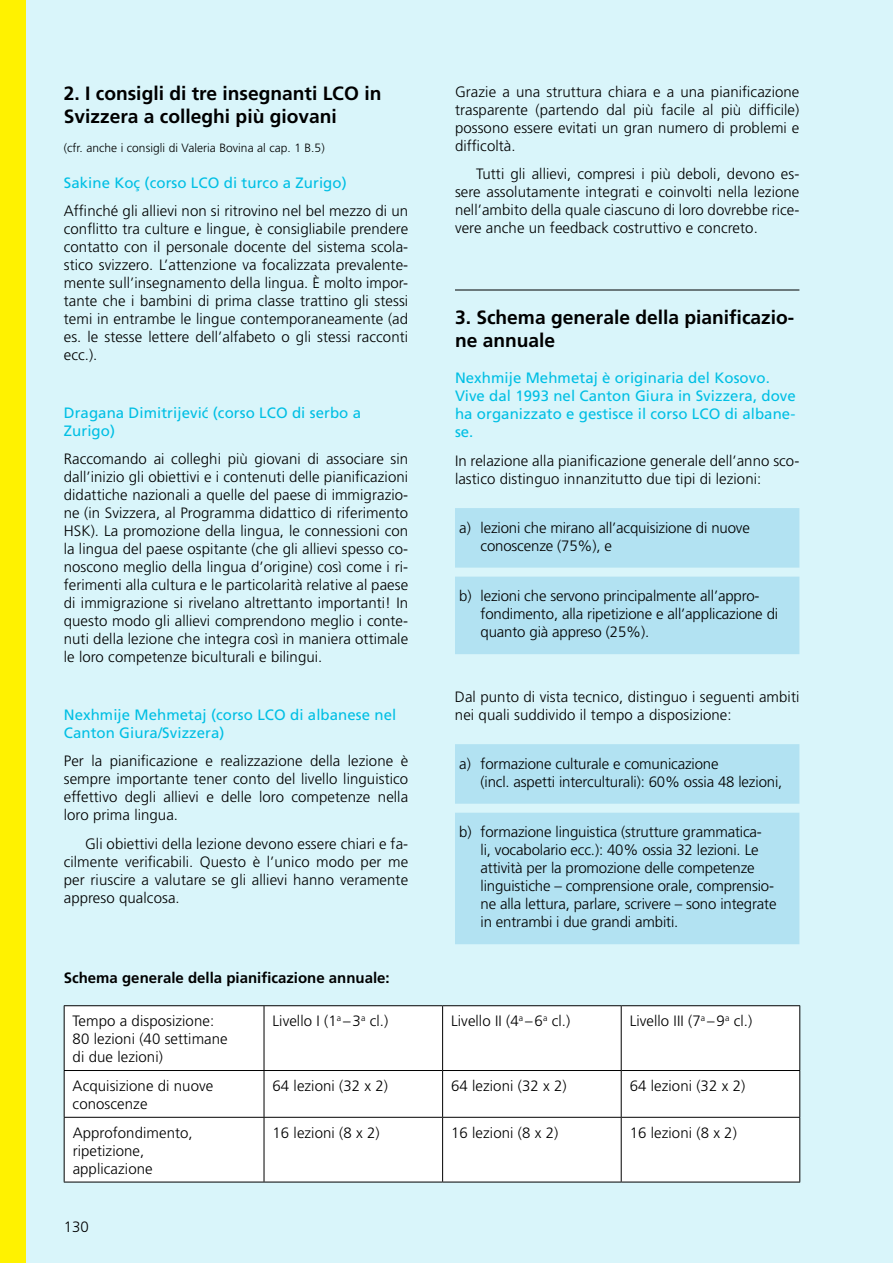
<style>
.page{position:relative;width:893px;height:1263px;background:#d9f5fa}
.page>*{position:absolute;margin:0;border:0;box-sizing:border-box;transform-origin:0 0}
.t1{font:700 19.2px/23.1px "Frutiger";color:#000}
.t2{font:300 15px/18px "Frutiger";letter-spacing:.005em;color:#000}
.t3{font:15px/18px "Frutiger LT Pro";letter-spacing:.005em;color:#00bfe4}
.t4{font:700 15px "Frutiger";color:#000}
.t5{font:300 12px "Frutiger";letter-spacing:.005em;color:#000}
</style>
<div class="page">
<div style="left:0;top:0;width:26px;height:1263px;background:#fff200"></div>
<hr style="left:455px;top:290px;width:344px;height:1px;background:#000">
<div style="left:455px;top:508px;width:344px;height:60px;background:#b2e2f2"></div>
<div style="left:455px;top:577px;width:344px;height:77px;background:#b2e2f2"></div>
<div style="left:455px;top:744px;width:344px;height:60px;background:#b2e2f2"></div>
<div style="left:455px;top:813px;width:344px;height:131px;background:#b2e2f2"></div>
<div style="left:65px;top:1006px;width:734px;height:176px;background:#fff"></div>
<div style="left:265px;top:1071px;width:534px;height:111px;background:#fff"></div>
<hr style="left:64px;top:1005px;width:200px;height:1px;background:#000">
<hr style="left:64px;top:1006px;width:1px;height:64px;background:#000">
<hr style="left:264px;top:1005px;width:179px;height:1px;background:#000">
<hr style="left:264px;top:1006px;width:1px;height:64px;background:#000">
<hr style="left:443px;top:1005px;width:178px;height:1px;background:#000">
<hr style="left:442px;top:1006px;width:1px;height:64px;background:#000">
<hr style="left:621px;top:1005px;width:179px;height:1px;background:#000">
<hr style="left:621px;top:1006px;width:1px;height:64px;background:#000">
<hr style="left:799px;top:1006px;width:1px;height:64px;background:#000">
<hr style="left:64px;top:1070px;width:200px;height:1px;background:#000">
<hr style="left:64px;top:1071px;width:1px;height:46px;background:#000">
<hr style="left:264px;top:1070px;width:179px;height:1px;background:#000">
<hr style="left:264px;top:1071px;width:1px;height:46px;background:#000">
<hr style="left:443px;top:1070px;width:178px;height:1px;background:#000">
<hr style="left:442px;top:1071px;width:1px;height:46px;background:#000">
<hr style="left:621px;top:1070px;width:179px;height:1px;background:#000">
<hr style="left:621px;top:1071px;width:1px;height:46px;background:#000">
<hr style="left:799px;top:1071px;width:1px;height:46px;background:#000">
<hr style="left:64px;top:1117px;width:200px;height:1px;background:#000">
<hr style="left:64px;top:1118px;width:1px;height:64px;background:#000">
<hr style="left:264px;top:1117px;width:179px;height:1px;background:#000">
<hr style="left:264px;top:1118px;width:1px;height:64px;background:#000">
<hr style="left:443px;top:1117px;width:178px;height:1px;background:#000">
<hr style="left:442px;top:1118px;width:1px;height:64px;background:#000">
<hr style="left:621px;top:1117px;width:179px;height:1px;background:#000">
<hr style="left:621px;top:1118px;width:1px;height:64px;background:#000">
<hr style="left:799px;top:1118px;width:1px;height:64px;background:#000">
<hr style="left:64px;top:1182px;width:200px;height:1px;background:#000">
<hr style="left:264px;top:1182px;width:179px;height:1px;background:#000">
<hr style="left:443px;top:1182px;width:178px;height:1px;background:#000">
<hr style="left:621px;top:1182px;width:179px;height:1px;background:#000">
<p class="t1" style="left:64px;top:82px;width:319px">2. I consigli di tre insegnanti LCO in<br>Svizzera a colleghi più giovani</p>
<p class="t5" style="left:64px;top:141px;width:262px">(cfr. anche i consigli di Valeria Bovina al cap. 1 B.5)</p>
<p class="t3" style="left:64px;top:174px;width:284px">Sakine Koç (corso LCO di turco a Zurigo)</p>
<p class="t2" style="left:64px;top:202px;width:346px;text-align:justify">Affinché gli allievi non si ritrovino nel bel mezzo di un conflitto tra culture e lingue, è consigliabile prendere contatto con il personale docente del sistema scola&shy;stico svizzero. L’attenzione va focalizzata prevalente&shy;mente sull’insegnamento della lingua. È molto impor&shy;tante che i bambini di prima classe trattino gli stessi temi in entrambe le lingue contemporaneamente (ad es. le stesse lettere dell’alfabeto o gli stessi racconti ecc.).</p>
<p class="t3" style="left:64px;top:404px;width:299px">Dragana Dimitrijević (corso LCO di serbo a<br>Zurigo)</p>
<p class="t2" style="left:64px;top:450px;width:346px;text-align:justify">Raccomando ai colleghi più giovani di associare sin dall’inizio gli obiettivi e i contenuti delle pianificazioni didattiche nazionali a quelle del paese di immigrazio&shy;ne (in Svizzera, al Programma didattico di riferimento HSK). La promozione della lingua, le connessioni con la lingua del paese ospitante (che gli allievi spesso co&shy;noscono meglio della lingua d’origine) così come i ri&shy;ferimenti alla cultura e le particolarità relative al paese di immigrazione si rivelano altrettanto importanti! In questo modo gli allievi comprendono meglio i conte&shy;nuti della lezione che integra così in maniera ottimale le loro competenze biculturali e bilingui.</p>
<p class="t3" style="left:64px;top:705px;width:334px">Nexhmije Mehmetaj (corso LCO di albanese nel<br>Canton Giura/Svizzera)</p>
<p class="t2" style="left:64px;top:752px;width:346px;text-align:justify">Per la pianificazione e realizzazione della lezione è sempre importante tener conto del livello linguistico effettivo degli allievi e delle loro competenze nella loro prima lingua.</p>
<p class="t2" style="left:64px;top:835px;width:346px;text-align:justify;text-indent:21px">Gli obiettivi della lezione devono essere chiari e fa&shy;cilmente verificabili. Questo è l’unico modo per me per riuscire a valutare se gli allievi hanno veramente appreso qualcosa.</p>
<p class="t4" style="left:64px;top:969px;width:327px">Schema generale della pianificazione annuale:</p>
<p class="t2" style="left:455px;top:83px;width:346px;text-align:justify">Grazie a una struttura chiara e a una pianificazione trasparente (partendo dal più facile al più difficile) possono essere evitati un gran numero di problemi e difficoltà.</p>
<p class="t2" style="left:455px;top:165px;width:346px;text-align:justify;text-indent:21px">Tutti gli allievi, compresi i più deboli, devono es&shy;sere assolutamente integrati e coinvolti nella lezione nell’ambito della quale ciascuno di loro dovrebbe rice&shy;vere anche un feedback costruttivo e concreto.</p>
<p class="t1" style="left:455px;top:306px;width:341px">3. Schema generale della pianificazio&shy;ne annuale</p>
<p class="t3" style="left:455px;top:369px;width:342px">Nexhmije Mehmetaj è originaria del Kosovo.<br>Vive dal 1993 nel Canton Giura in Svizzera, dove ha organizzato e gestisce il corso LCO di albane&shy;se.</p>
<p class="t2" style="left:455px;top:452px;width:346px">In relazione alla pianificazione generale dell’anno sco&shy;lastico distinguo innanzitutto due tipi di lezioni:</p>
<p class="t2" style="left:480px;top:518px;width:271px;text-indent:-21px">a) lezioni che mirano all’acquisizione di nuove conoscenze (75%), e</p>
<p class="t2" style="left:480px;top:587px;width:299px;text-indent:-21px">b) lezioni che servono principalmente all’appro&shy;fondimento, alla ripetizione e all’applicazione di quanto già appreso (25%).</p>
<p class="t2" style="left:455px;top:688px;width:346px">Dal punto di vista tecnico, distinguo i seguenti ambiti nei quali suddivido il tempo a disposizione:</p>
<p class="t2" style="left:480px;top:754px;width:303px;text-indent:-21px">a) formazione culturale e comunicazione<br>(incl. aspetti interculturali): 60% ossia 48 lezioni,</p>
<p class="t2" style="left:480px;top:823px;width:298px;text-indent:-21px">b) formazione linguistica (strutture grammatica-<br>li, vocabolario ecc.): 40% ossia 32 lezioni. Le attività per la promozione delle competenze linguistiche – comprensione orale, comprensio&shy;ne alla lettura, parlare, scrivere – sono integrate in entrambi i due grandi ambiti.</p>
<p class="t2" style="left:73px;top:1012px;width:157px">Tempo a disposizione:<br>80 lezioni (40 settimane di due lezioni)</p>
<p class="t2" style="left:273px;top:1012px;width:117px">Livello I (1<sup>a</sup> –3<sup>a</sup> cl.)</p>
<p class="t2" style="left:451px;top:1012px;width:121px">Livello II (4<sup>a</sup> –6<sup>a</sup> cl.)</p>
<p class="t2" style="left:630px;top:1012px;width:124px">Livello III (7<sup>a</sup> –9<sup>a</sup> cl.)</p>
<p class="t2" style="left:73px;top:1076px;width:142px">Acquisizione di nuove conoscenze</p>
<p class="t2" style="left:272px;top:1076px;width:117px">64 lezioni (32 x 2)</p>
<p class="t2" style="left:451px;top:1076px;width:117px">64 lezioni (32 x 2)</p>
<p class="t2" style="left:630px;top:1076px;width:117px">64 lezioni (32 x 2)</p>
<p class="t2" style="left:73px;top:1123px;width:122px">Approfondimento, ripetizione, applicazione</p>
<p class="t2" style="left:273px;top:1123px;width:109px">16 lezioni (8 x 2)</p>
<p class="t2" style="left:451px;top:1123px;width:109px">16 lezioni (8 x 2)</p>
<p class="t2" style="left:630px;top:1123px;width:109px">16 lezioni (8 x 2)</p>
<p class="t2" style="left:64px;top:1218px;width:27px">130</p>
</div>
